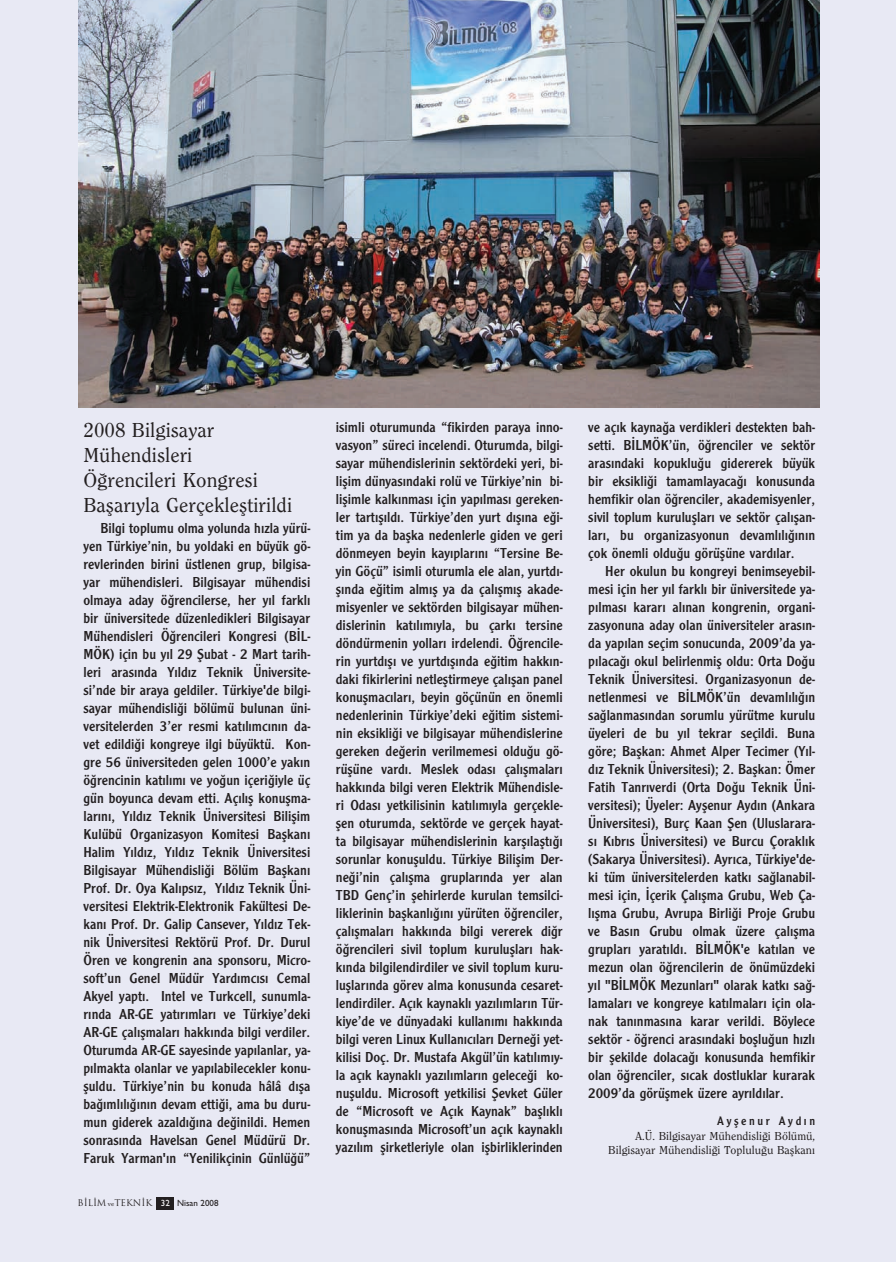
<style>
.page{position:relative;width:896px;height:1262px;background:#fff}
.page>*{position:absolute;margin:0;border:0;box-sizing:border-box;transform-origin:0 0}
.t1{font:500 21px/25.2px "Clearface";color:#231f20}
.t2{font:15px/18px "Clearface Gothic";color:#231f20;text-align:justify}
.t3{font:12.75px "Clearface Gothic";letter-spacing:.2em;color:#231f20}
.t4{font:500 12px/14.4px "Clearface";color:#231f20;text-align:right}
.t5{font:9px "Trajan Plain";color:#231f20}
.s1{font-family:"Bookman Old Style";font-size:6px}
.s2{font-family:"Gill Sans";font-weight:500;color:#fff}
.s3{font-family:"Gill Sans";font-weight:500}
</style>
<div class="page">
<div style="left:0;top:0;width:895px;height:1262px;background:#e8e9f4"></div>
<div style="left:157px;top:1196px;width:17px;height:13px;background:#231f20"></div>
<img style="left:79px;top:0;width:740px;height:407px">
<h1 class="t1" style="left:83px;top:418px;width:210px">2008 Bilgisayar<br>Mühendisleri<br>Ö¤rencileri Kongresi<br>Baflar›yla Gerçeklefltirildi</h1>
<p class="t2" style="left:83px;top:520px;width:228px;text-indent:17px">Bilgi toplumu olma yolunda h›zla yürü&shy;yen Türkiye’nin, bu yoldaki en büyük gö&shy;revlerinden birini üstlenen grup, bilgisa&shy;yar mühendisleri. Bilgisayar mühendisi olmaya aday ö¤rencilerse, her y›l farkl› bir üniversitede düzenledikleri Bilgisayar Mühendisleri Ö¤rencileri Kongresi (B‹L-MÖK) için bu y›l 29 fiubat - 2 Mart tarih&shy;leri aras›nda Y›ld›z Teknik Üniversite&shy;si’nde bir araya geldiler. Türkiye'de bilgi&shy;sayar mühendisli¤i bölümü bulunan üni&shy;versitelerden 3’er resmi kat›l›mc›n›n da&shy;vet edildi¤i kongreye ilgi büyüktü. Kon&shy;gre 56 üniversiteden gelen 1000’e yak›n ö¤rencinin kat›l›m› ve yo¤un içeri¤iyle üç gün boyunca devam etti. Aç›l›fl konuflma&shy;lar›n›, Y›ld›z Teknik Üniversitesi Biliflim Kulübü Organizasyon Komitesi Baflkan› Halim Y›ld›z, Y›ld›z Teknik Üniversitesi Bilgisayar Mühendisli¤i Bölüm Baflkan› Prof. Dr. Oya Kal›ps›z, Y›ld›z Teknik Üni&shy;versitesi Elektrik-Elektronik Fakültesi De&shy;kan› Prof. Dr. Galip Cansever, Y›ld›z Tek&shy;nik Üniversitesi Rektörü Prof. Dr. Durul Ören ve kongrenin ana sponsoru, Micro&shy;soft’un Genel Müdür Yard›mc›s› Cemal Akyel yapt›. Intel ve Turkcell, sunumla&shy;r›nda AR-GE yat›r›mlar› ve Türkiye’deki AR-GE çal›flmalar› hakk›nda bilgi verdiler.<br>Oturumda AR-GE sayesinde yap›lanlar, ya&shy;p›lmakta olanlar ve yap›labilecekler konu&shy;fluldu. Türkiye’nin bu konuda hâlâ d›fla ba¤›ml›l›¤›n›n devam etti¤i, ama bu duru&shy;mun giderek azald›¤›na de¤inildi. Hemen sonras›nda Havelsan Genel Müdürü Dr.<br>Faruk Yarman'›n “Yenilikçinin Günlü¤ü”</p>
<p class="t5" style="left:77px;top:1198px;width:142px">B‹L‹M <span class="s1">ve</span>TEKN‹K <span class="s2">32</span> <span class="s3">Nisan 2008</span></p>
<p class="t2" style="left:336px;top:419px;width:228px">isimli oturumunda “fikirden paraya inno&shy;vasyon” süreci incelendi. Oturumda, bilgi&shy;sayar mühendislerinin sektördeki yeri, bi&shy;liflim dünyas›ndaki rolü ve Türkiye’nin bi&shy;liflimle kalk›nmas› için yap›lmas› gereken&shy;ler tart›fl›ld›. Türkiye’den yurt d›fl›na e¤i&shy;tim ya da baflka nedenlerle giden ve geri dönmeyen beyin kay›plar›n› “Tersine Be&shy;yin Göçü” isimli oturumla ele alan, yurtd›- fl›nda e¤itim alm›fl ya da çal›flm›fl akade&shy;misyenler ve sektörden bilgisayar mühen&shy;dislerinin kat›l›m›yla, bu çark› tersine döndürmenin yollar› irdelendi. Ö¤rencile&shy;rin yurtd›fl› ve yurtd›fl›nda e¤itim hakk›n&shy;daki fikirlerini netlefltirmeye çal›flan panel konuflmac›lar›, beyin göçünün en önemli nedenlerinin Türkiye’deki e¤itim sistemi&shy;nin eksikli¤i ve bilgisayar mühendislerine gereken de¤erin verilmemesi oldu¤u gö&shy;rüflüne vard›. Meslek odas› çal›flmalar› hakk›nda bilgi veren Elektrik Mühendisle&shy;ri Odas› yetkilisinin kat›l›m›yla gerçekle&shy;flen oturumda, sektörde ve gerçek hayat&shy;ta bilgisayar mühendislerinin karfl›laflt›¤› sorunlar konufluldu. Türkiye Biliflim Der&shy;ne¤i’nin çal›flma gruplar›nda yer alan TBD Genç’in flehirlerde kurulan temsilci&shy;liklerinin baflkanl›¤›n› yürüten ö¤renciler, çal›flmalar› hakk›nda bilgi vererek di¤r ö¤rencileri sivil toplum kurulufllar› hak&shy;k›nda bilgilendirdiler ve sivil toplum kuru&shy;lufllar›nda görev alma konusunda cesaret&shy;lendirdiler. Aç›k kaynakl› yaz›l›mlar›n Tür&shy;kiye’de ve dünyadaki kullan›m› hakk›nda bilgi veren Linux Kullan›c›lar› Derne¤i yet&shy;kilisi Doç. Dr. Mustafa Akgül’ün kat›l›m›y&shy;la aç›k kaynakl› yaz›l›mlar›n gelece¤i ko&shy;nufluldu. Microsoft yetkilisi fievket Güler de “Microsoft ve Aç›k Kaynak” bafll›kl› konuflmas›nda Microsoft’un aç›k kaynakl› yaz›l›m flirketleriyle olan iflbirliklerinden</p>
<p class="t2" style="left:588px;top:419px;width:228px">ve aç›k kayna¤a verdikleri destekten bah&shy;setti. B‹LMÖK’ün, ö¤renciler ve sektör aras›ndaki kopuklu¤u gidererek büyük bir eksikli¤i tamamlayaca¤› konusunda hemfikir olan ö¤renciler, akademisyenler, sivil toplum kurulufllar› ve sektör çal›flan&shy;lar›, bu organizasyonun devaml›l›¤›n›n çok önemli oldu¤u görüflüne vard›lar.</p>
<p class="t2" style="left:588px;top:563px;width:228px;text-indent:17px">Her okulun bu kongreyi benimseyebil&shy;mesi için her y›l farkl› bir üniversitede ya&shy;p›lmas› karar› al›nan kongrenin, organi&shy;zasyonuna aday olan üniversiteler aras›n&shy;da yap›lan seçim sonucunda, 2009’da ya&shy;p›laca¤› okul belirlenmifl oldu: Orta Do¤u Teknik Üniversitesi. Organizasyonun de&shy;netlenmesi ve B‹LMÖK’ün devaml›l›¤›n sa¤lanmas›ndan sorumlu yürütme kurulu üyeleri de bu y›l tekrar seçildi. Buna göre; Baflkan: Ahmet Alper Tecimer (Y›l&shy;d›z Teknik Üniversitesi); 2. Baflkan: Ömer Fatih Tanr›verdi (Orta Do¤u Teknik Üni&shy;versitesi); Üyeler: Ayflenur Ayd›n (Ankara Üniversitesi), Burç Kaan fien (Uluslarara&shy;s› K›br›s Üniversitesi) ve Burcu Çorakl›k (Sakarya Üniversitesi). Ayr›ca, Türkiye'de&shy;ki tüm üniversitelerden katk› sa¤lanabil&shy;mesi için, ‹çerik Çal›flma Grubu, Web Ça&shy;l›flma Grubu, Avrupa Birli¤i Proje Grubu ve Bas›n Grubu olmak üzere çal›flma gruplar› yarat›ld›. B‹LMÖK'e kat›lan ve mezun olan ö¤rencilerin de önümüzdeki y›l "B‹LMÖK Mezunlar›" olarak katk› sa¤- lamalar› ve kongreye kat›lmalar› için ola&shy;nak tan›nmas›na karar verildi. Böylece sektör - ö¤renci aras›ndaki bofllu¤un h›zl› bir flekilde dolaca¤› konusunda hemfikir olan ö¤renciler, s›cak dostluklar kurarak 2009’da görüflmek üzere ayr›ld›lar.</p>
<p class="t3" style="left:716px;top:1116px;width:99px">Ayflenur Ayd›n</p>
<p class="t4" style="left:608px;top:1129px;width:208px">A.Ü. Bilgisayar Mühendisli¤i Bölümü,<br>Bilgisayar Mühendisli¤i Toplulu¤u Baflkan›</p>
</div>
